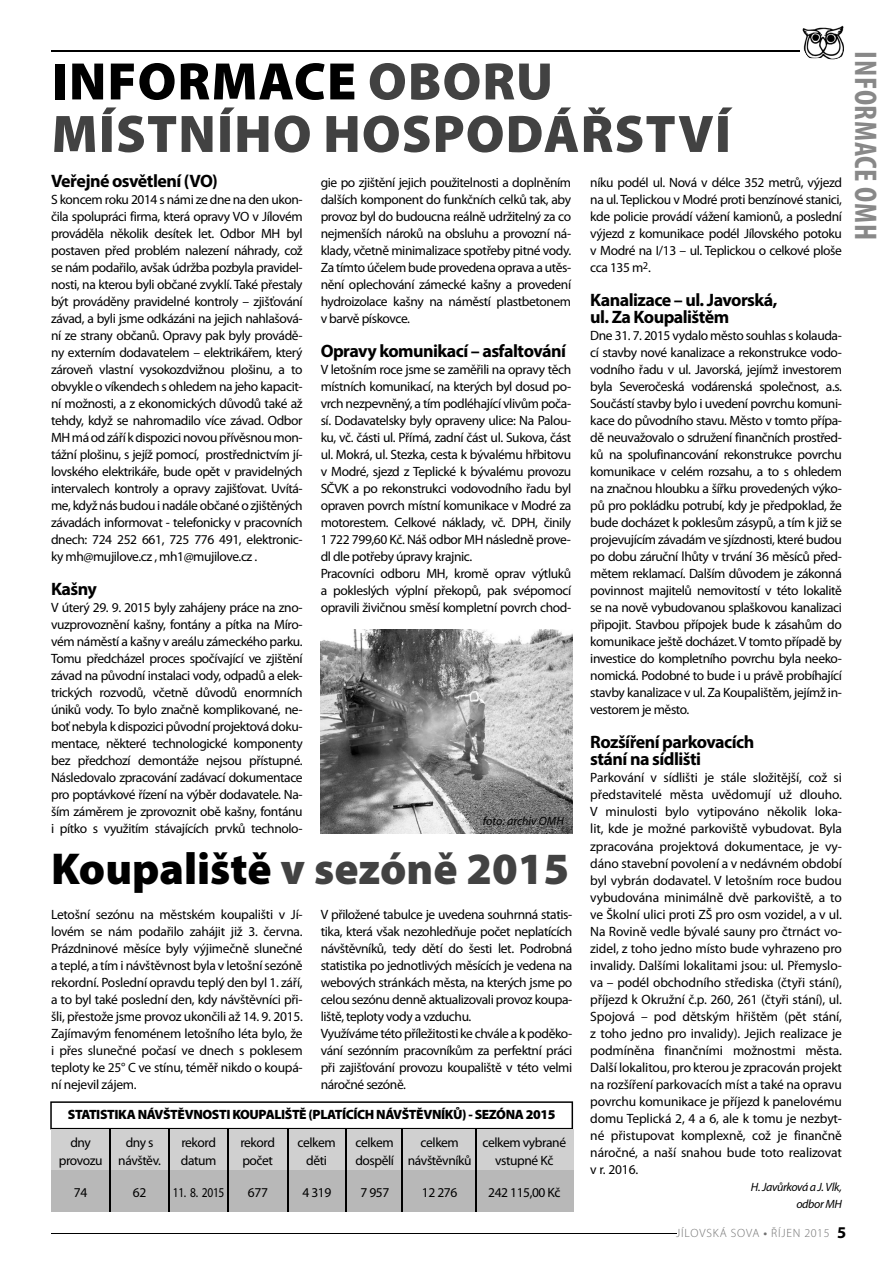
<style>
.page{position:relative;width:893px;height:1263px;background:#fff}
.page>*{position:absolute;margin:0;border:0;box-sizing:border-box;transform-origin:0 0}
.t1{font:900 53.25px/52.5px "Myriad Pro";letter-spacing:.02em;color:#424242}
.t2{font:900 44.85px "Myriad Pro";color:#424242}
.t3{font:700 condensed 31.5px "Myriad Pro";letter-spacing:.02em;color:#888}
.t4{font:700 18px/17px "Myriad Pro";letter-spacing:-.03em;color:#000}
.t5{font:13.5px/17px "Myriad Pro";letter-spacing:-.03em;color:#000;text-align:justify}
.t6{font:900 13.5px "Myriad Pro";letter-spacing:-.03em;color:#000}
.t7{font:13.5px "Myriad Pro";letter-spacing:-.03em;color:#000;scale:.85 1}
.t8{font:italic 12px/17px "Myriad Pro";letter-spacing:-.03em;color:#000;text-align:right}
.t9{font:300 12px "Myriad Pro";letter-spacing:.07em;color:#717171}
.t10{font:italic 12px "Myriad Pro";color:#000}
.s1{color:#000}
.s2{font-weight:600}
.s3{font-weight:700;font-size:16.5px;color:#000}
</style>
<div class="page">
<img style="left:791px;top:25px;width:53px;height:35px">
<hr style="left:51px;top:1233px;width:625px;height:1px;background:#000">
<hr style="left:51px;top:51px;width:748px;height:1px;background:#000">
<img style="left:321px;top:629px;width:251px;height:204px">
<svg style="left:50px;top:1101px;width:523px;height:28px"></svg>
<div style="left:51px;top:1129px;width:522px;height:42px;background:#d0d0d0"></div>
<div style="left:51px;top:1171px;width:522px;height:41px;background:#b8b8b8"></div>
<hr style="left:110px;top:1129px;width:1px;height:83px;background:#000">
<hr style="left:168px;top:1129px;width:1px;height:83px;background:#000">
<hr style="left:227px;top:1129px;width:1px;height:83px;background:#000">
<hr style="left:287px;top:1129px;width:1px;height:83px;background:#000">
<hr style="left:346px;top:1129px;width:1px;height:83px;background:#000">
<hr style="left:402px;top:1129px;width:1px;height:83px;background:#000">
<hr style="left:476px;top:1129px;width:1px;height:83px;background:#000">
<h1 class="t1" style="left:52px;top:59px;width:681px"><span class="s1">INFORMACE</span> OBORU<br>MÍSTNÍHO HOSPODÁŘSTVÍ</h1>
<h3 class="t4" style="left:51px;top:174px;width:168px">Veřejné osvětlení (VO)</h3>
<p class="t5" style="left:51px;top:192px;width:253px">S koncem roku 2014 s námi ze dne na den ukon&shy;čila spolupráci firma, která opravy VO v Jílovém prováděla několik desítek let. Odbor MH byl postaven před problém nalezení náhrady, což se nám podařilo, avšak údržba pozbyla pravidel&shy;nosti, na kterou byli občané zvyklí. Také přestaly být prováděny pravidelné kontroly – zjišťování závad, a byli jsme odkázáni na jejich nahlašová&shy;ní ze strany občanů. Opravy pak byly provádě&shy;ny externím dodavatelem – elektrikářem, který zároveň vlastní vysokozdvižnou plošinu, a to obvykle o víkendech s ohledem na jeho kapacit&shy;ní možnosti, a z ekonomických důvodů také až tehdy, když se nahromadilo více závad. Odbor MH má od září k dispozici novou přívěsnou mon&shy;tážní plošinu, s jejíž pomocí, prostřednictvím jí&shy;lovského elektrikáře, bude opět v pravidelných intervalech kontroly a opravy zajišťovat. Uvítá&shy;me, když nás budou i nadále občané o zjištěných závadách informovat - telefonicky v pracovních dnech: 724 252 661, 725 776 491, elektronic&shy;ky mh@mujilove.cz , mh1@mujilove.cz .</p>
<h3 class="t4" style="left:51px;top:582px;width:47px">Kašny</h3>
<p class="t5" style="left:51px;top:600px;width:253px">V úterý 29. 9. 2015 byly zahájeny práce na zno&shy;vuzprovoznění kašny, fontány a pítka na Míro&shy;vém náměstí a kašny v areálu zámeckého parku.<br>Tomu předcházel proces spočívající ve zjištění závad na původní instalaci vody, odpadů a elek&shy;trických rozvodů, včetně důvodů enormních úniků vody. To bylo značně komplikované, ne&shy;boť nebyla k dispozici původní projektová doku&shy;mentace, některé technologické komponenty bez předchozí demontáže nejsou přístupné.<br>Následovalo zpracování zadávací dokumentace pro poptávkové řízení na výběr dodavatele. Na&shy;ším záměrem je zprovoznit obě kašny, fontánu i pítko s využitím stávajících prvků technolo-</p>
<p class="t5" style="left:321px;top:175px;width:252px">gie po zjištění jejich použitelnosti a doplněním dalších komponent do funkčních celků tak, aby provoz byl do budoucna reálně udržitelný za co nejmenších nároků na obsluhu a provozní ná&shy;klady, včetně minimalizace spotřeby pitné vody.<br>Za tímto účelem bude provedena oprava a utěs&shy;nění oplechování zámecké kašny a provedení hydroizolace kašny na náměstí plastbetonem v barvě pískovce.</p>
<h3 class="t4" style="left:321px;top:344px;width:247px">Opravy komunikací – asfaltování</h3>
<p class="t5" style="left:321px;top:362px;width:252px;text-align:left">V letošním roce jsme se zaměřili na opravy těch místních komunikací, na kterých byl dosud po&shy;vrch nezpevněný, a tím podléhající vlivům poča&shy;sí. Dodavatelsky byly opraveny ulice: Na Palou&shy;ku, vč. části ul. Přímá, zadní část ul. Sukova, část ul. Mokrá, ul. Stezka, cesta k bývalému hřbitovu v Modré, sjezd z Teplické k bývalému provozu SČVK a po rekonstrukci vodovodního řadu byl opraven povrch místní komunikace v Modré za motorestem. Celkové náklady, vč. DPH, činily 1 722 799,60 Kč. Náš odbor MH následně prove&shy;dl dle potřeby úpravy krajnic.<br>Pracovníci odboru MH, kromě oprav výtluků a pokleslých výplní překopů, pak svépomocí opravili živičnou směsí kompletní povrch chod-</p>
<p class="t10" style="left:483px;top:816px;width:83px">foto: archiv OMH</p>
<h2 class="t2" style="left:51px;top:852px;width:520px"><span class="s1">Koupaliště</span> v sezóně 2015</h2>
<p class="t5" style="left:51px;top:906px;width:253px">Letošní sezónu na městském koupališti v Jí&shy;lovém se nám podařilo zahájit již 3. června.<br>Prázdninové měsíce byly výjimečně slunečné a teplé, a tím i návštěvnost byla v letošní sezóně rekordní. Poslední opravdu teplý den byl 1. září, a to byl také poslední den, kdy návštěvníci při&shy;šli, přestože jsme provoz ukončili až 14. 9. 2015.<br>Zajímavým fenoménem letošního léta bylo, že i přes slunečné počasí ve dnech s poklesem teploty ke 25° C ve stínu, téměř nikdo o koupá&shy;ní nejevil zájem.</p>
<p class="t5" style="left:321px;top:906px;width:253px;text-align:left">V přiložené tabulce je uvedena souhrnná statis&shy;tika, která však nezohledňuje počet neplatících návštěvníků, tedy dětí do šesti let. Podrobná statistika po jednotlivých měsících je vedena na webových stránkách města, na kterých jsme po celou sezónu denně aktualizovali provoz koupa&shy;liště, teploty vody a vzduchu.<br>Využíváme této příležitosti ke chvále a k poděko&shy;vání sezónním pracovníkům za perfektní práci při zajišťování provozu koupaliště v této velmi náročné sezóně.</p>
<p class="t6" style="left:68px;top:1110px;width:489px">STATISTIKA NÁVŠTĚVNOSTI KOUPALIŠTĚ (PLATÍCÍCH NÁVŠTĚVNÍKŮ) - SEZÓNA 2015</p>
<p class="t5" style="left:59px;top:1135px;width:45px;line-height:18px;text-align:center">dny provozu</p>
<p class="t5" style="left:74px;top:1185px;width:15px">74</p>
<p class="t5" style="left:133px;top:1185px;width:15px">62</p>
<p class="t7" style="left:173px;top:1188px;width:62px">11. 8. 2015</p>
<p class="t5" style="left:248px;top:1185px;width:21px">677</p>
<p class="t5" style="left:302px;top:1185px;width:30px">4 319</p>
<p class="t5" style="left:360px;top:1185px;width:30px">7 957</p>
<p class="t5" style="left:422px;top:1185px;width:37px">12 276</p>
<p class="t5" style="left:488px;top:1185px;width:74px">242 115,00 Kč</p>
<p class="t5" style="left:118px;top:1135px;width:44px;line-height:18px;text-align:center">dny s návštěv.</p>
<p class="t5" style="left:181px;top:1135px;width:37px;line-height:18px">rekord datum</p>
<p class="t5" style="left:240px;top:1135px;width:36px;line-height:18px">rekord počet</p>
<p class="t5" style="left:298px;top:1135px;width:40px;line-height:18px;text-align:center">celkem děti</p>
<p class="t5" style="left:355px;top:1135px;width:40px;line-height:18px">celkem dospělí</p>
<p class="t5" style="left:408px;top:1135px;width:65px;line-height:18px;text-align:center">celkem návštěvníků</p>
<p class="t5" style="left:482px;top:1135px;width:85px;line-height:18px;text-align:center">celkem vybrané vstupné Kč</p>
<p class="t5" style="left:590px;top:175px;width:253px">níku podél ul. Nová v délce 352 metrů, výjezd na ul. Teplickou v Modré proti benzínové stanici, kde policie provádí vážení kamionů, a poslední výjezd z komunikace podél Jílovského potoku v Modré na I/13 – ul. Teplickou o celkové ploše cca 135 m<sup>2</sup>.</p>
<h3 class="t4" style="left:590px;top:293px;width:189px">Kanalizace – ul. Javorská, ul. Za Koupalištěm</h3>
<p class="t5" style="left:590px;top:328px;width:253px">Dne 31. 7. 2015 vydalo město souhlas s kolauda&shy;cí stavby nové kanalizace a rekonstrukce vodo&shy;vodního řadu v ul. Javorská, jejímž investorem byla Severočeská vodárenská společnost, a.s.<br>Součástí stavby bylo i uvedení povrchu komuni&shy;kace do původního stavu. Město v tomto přípa&shy;dě neuvažovalo o sdružení finančních prostřed&shy;ků na spolufinancování rekonstrukce povrchu komunikace v celém rozsahu, a to s ohledem na značnou hloubku a šířku provedených výko&shy;pů pro pokládku potrubí, kdy je předpoklad, že bude docházet k poklesům zásypů, a tím k již se projevujícím závadám ve sjízdnosti, které budou po dobu záruční lhůty v trvání 36 měsíců před&shy;mětem reklamací. Dalším důvodem je zákonná povinnost majitelů nemovitostí v této lokalitě se na nově vybudovanou splaškovou kanalizaci připojit. Stavbou přípojek bude k zásahům do komunikace ještě docházet. V tomto případě by investice do kompletního povrchu byla neeko&shy;nomická. Podobné to bude i u právě probíhající stavby kanalizace v ul. Za Koupalištěm, jejímž in&shy;vestorem je město.</p>
<h3 class="t4" style="left:590px;top:735px;width:166px">Rozšíření parkovacích stání na sídlišti</h3>
<p class="t5" style="left:590px;top:770px;width:253px">Parkování v sídlišti je stále složitější, což si představitelé města uvědomují už dlouho.<br>V minulosti bylo vytipováno několik loka&shy;lit, kde je možné parkoviště vybudovat. Byla zpracována projektová dokumentace, je vy&shy;dáno stavební povolení a v nedávném období byl vybrán dodavatel. V letošním roce budou vybudována minimálně dvě parkoviště, a to ve Školní ulici proti ZŠ pro osm vozidel, a v ul.<br>Na Rovině vedle bývalé sauny pro čtrnáct vo&shy;zidel, z toho jedno místo bude vyhrazeno pro invalidy. Dalšími lokalitami jsou: ul. Přemyslo&shy;va – podél obchodního střediska (čtyři stání), příjezd k Okružní č.p. 260, 261 (čtyři stání), ul.<br>Spojová – pod dětským hřištěm (pět stání, z toho jedno pro invalidy). Jejich realizace je podmíněna finančními možnostmi města.<br>Další lokalitou, pro kterou je zpracován projekt na rozšíření parkovacích míst a také na opravu povrchu komunikace je příjezd k panelovému domu Teplická 2, 4 a 6, ale k tomu je nezbyt&shy;né přistupovat komplexně, což je finančně náročné, a naší snahou bude toto realizovat v r. 2016.</p>
<p class="t8" style="left:751px;top:1179px;width:93px">H. Javůrková a J. Vlk, odbor MH</p>
<p class="t9" style="left:676px;top:1229px;width:172px">JÍLOVSKÁ SOVA <span class="s2">•</span> ŘÍJEN 2015 <span class="s3">5</span></p>
<h3 class="t3" style="left:877px;top:51px;width:190px;rotate:90deg">INFORMACE OMH</h3>
</div>
